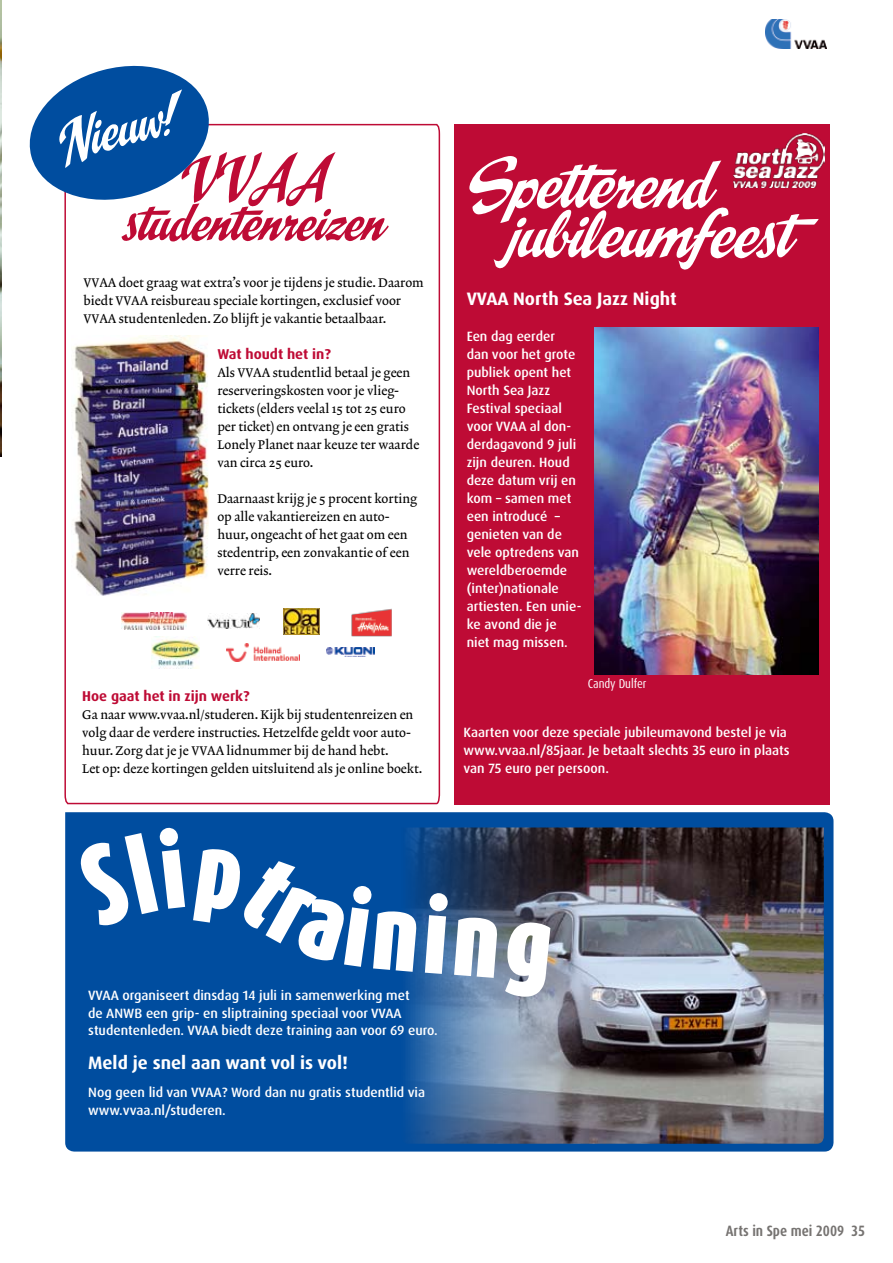
<style>
.page{position:relative;width:893px;height:1263px;background:#fff}
.page>*{position:absolute;margin:0;border:0;box-sizing:border-box;transform-origin:0 0}
.t1{font:75px "CC Spills";color:#fff}
.t2{font:58.5px/45px "CC Spills";color:#be0b35;text-align:center}
.t3{font:58.5px "CC Spills";color:#fff}
.t4{font:700 18px "Dax Pro";color:#fff}
.t5{font:700 condensed 15px "Dax Pro";color:#767371}
.t6{font:700 14.25px "Dax Pro";color:#be0b35}
.t7{font:500 13.5px/18px "Dax Pro";color:#fff}
.t8{font:12.75px/18px "Lexicon No 2 Roman A";color:#000}
.t9{font:condensed 12.75px "Dax Pro";color:#fff}
</style>
<div class="page">
<img style="left:765px;top:19px;width:62px;height:30px">
<img style="left:0;top:0;width:1px;height:456px">
<div style="left:65px;top:812px;width:768px;height:339px;background:#004d9f"></div>
<svg style="left:64px;top:123px;width:377px;height:682px"></svg>
<svg style="left:29px;top:65px;width:188px;height:143px"></svg>
<img style="left:401px;top:827px;width:423px;height:317px">
<div style="left:454px;top:124px;width:375px;height:680px;background:#be0b35"></div>
<img style="left:594px;top:327px;width:225px;height:348px">
<img style="left:733px;top:134px;width:91px;height:53px">
<img style="left:71px;top:336px;width:138px;height:263px">
<div style="left:75px;top:827px;width:111px;height:101px;background:#004d9f"></div>
<div style="left:193px;top:847px;width:225px;height:125px;background:#004d9f"></div>
<svg style="left:424px;top:892px;width:127px;height:106px;background:#586f8c"></svg>
<h2 class="t3" style="left:51px;top:116px;width:122px;rotate:-15deg">Nieuw!</h2>
<h2 class="t2" style="left:123px;top:157px;width:262px">VVAA studentenreizen</h2>
<p class="t8" style="left:84px;top:274px;width:342px">VVAA doet graag wat extra’s voor je tijdens je studie. Daarom biedt VVAA reisbureau speciale kortingen, exclusief voor<br>VVAA studentenleden. Zo blijft je vakantie betaalbaar.</p>
<p class="t6" style="left:217px;top:345px;width:115px">Wat houdt het in?</p>
<p class="t8" style="left:217px;top:364px;width:204px">Als VVAA studentlid betaal je geen reserveringskosten voor je vlieg&shy;tickets (elders veelal 15 tot 25 euro per ticket) en ontvang je een gratis<br>Lonely Planet naar keuze ter waarde van circa 25 euro.</p>
<p class="t8" style="left:217px;top:490px;width:201px">Daarnaast krijg je 5 procent korting op alle vakantiereizen en auto&shy;huur, ongeacht of het gaat om een stedentrip, een zonvakantie of een verre reis.</p>
<p class="t6" style="left:82px;top:687px;width:169px">Hoe gaat het in zijn werk?</p>
<p class="t8" style="left:82px;top:706px;width:342px">Ga naar www.vvaa.nl/studeren. Kijk bij studentenreizen en volg daar de verdere instructies. Hetzelfde geldt voor auto&shy;huur. Zorg dat je je VVAA lidnummer bij de hand hebt.<br>Let op: deze kortingen gelden uitsluitend als je online boekt.</p>
<h1 class="t1" style="left:467px;top:146px;width:246px">Spetterend</h1>
<h1 class="t1" style="left:508px;top:196px;width:285px">jubileumfeest</h1>
<h3 class="t4" style="left:467px;top:287px;width:212px">VVAA North Sea Jazz Night</h3>
<p class="t7" style="left:467px;top:327px;width:116px">Een dag eerder<br>dan voor het grote publiek opent het<br>North Sea Jazz<br>Festival speciaal voor VVAA al don&shy;derdagavond 9 juli zijn deuren. Houd deze datum vrij en kom – samen met een introducé – genieten van de vele optredens van wereldberoemde (inter)nationale artiesten. Een unie&shy;ke avond die je niet mag missen.</p>
<p class="t9" style="left:588px;top:676px;width:60px">Candy Dulfer</p>
<p class="t7" style="left:463px;top:723px;width:328px">Kaarten voor deze speciale jubileumavond bestel je via www.vvaa.nl/85jaar. Je betaalt slechts 35 euro in plaats van 75 euro per persoon.</p>
<p class="t7" style="left:88px;top:987px;width:351px;line-height:17.2px">VVAA organiseert dinsdag 14 juli in samenwerking met<br>de ANWB een grip- en sliptraining speciaal voor VVAA studentenleden. VVAA biedt deze training aan voor 69 euro.</p>
<h3 class="t4" style="left:88px;top:1051px;width:261px">Meld je snel aan want vol is vol!</h3>
<p class="t7" style="left:88px;top:1083px;width:338px">Nog geen lid van VVAA? Word dan nu gratis studentlid via www.vvaa.nl/studeren.</p>
<p class="t5" style="left:726px;top:1221px;width:141px">Arts in Spe mei 2009 35</p>
</div>
